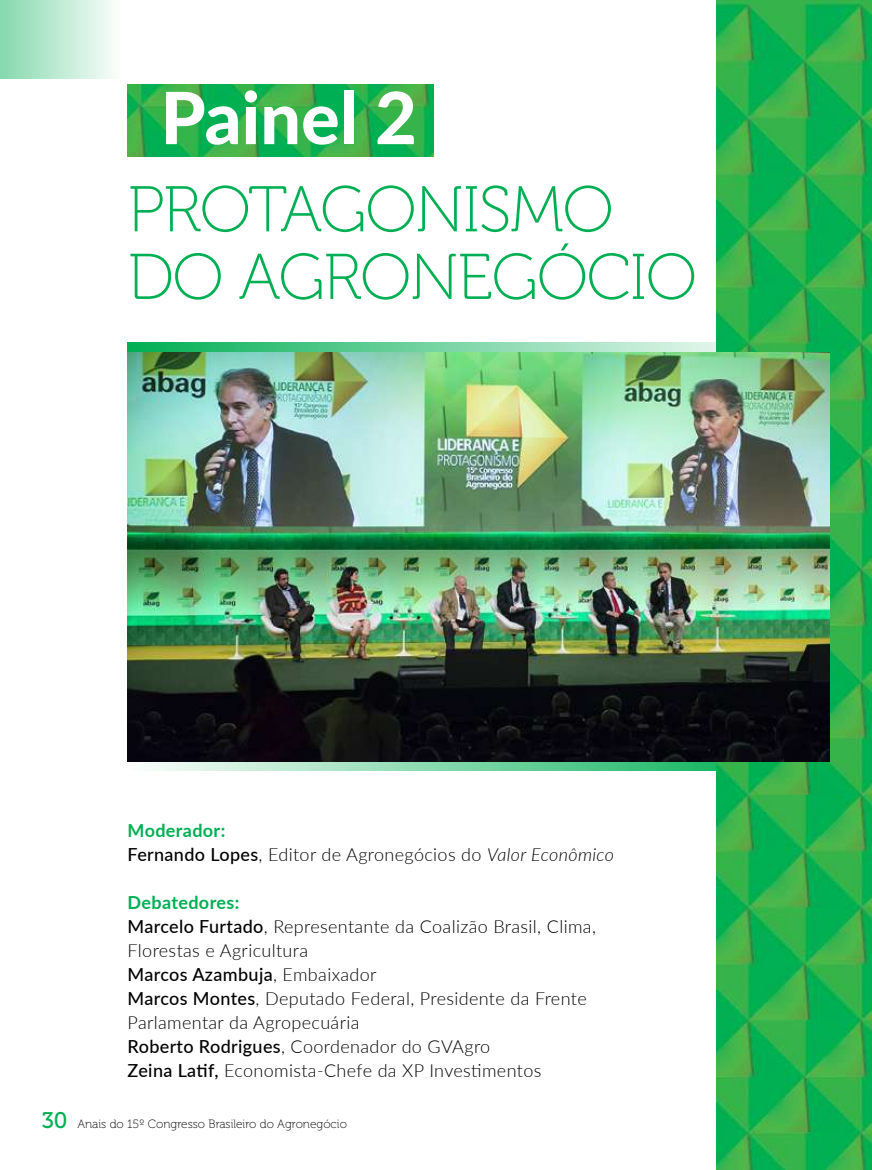
<style>
.page{position:relative;width:872px;height:1170px;background:#fff}
.page>*{position:absolute;margin:0;border:0;box-sizing:border-box;transform-origin:0 0}
.t1{font:800 72px "Lato";color:#fff}
.t2{font:64.5px/67.5px "Museo 100";letter-spacing:-.02em;color:#00af54}
.t3{font:300 18px/24px "Lato";letter-spacing:.02em;color:#000}
.t4{font:12px "Museo 100";color:#000}
.s1{font-weight:700;color:#00af54}
.s2{font-weight:500}
.s3{font-style:italic}
.s4{font-family:"Museo 500";font-size:22.5px;color:#00af54}
</style>
<div class="page">
<div style="left:0;top:0;width:120px;height:79px;background:linear-gradient(to right,#85d8ad,#fbfdfc)"></div>
<svg style="left:128px;top:342px;width:588px;height:10px;background:#70d19f"></svg>
<svg style="left:128px;top:761px;width:588px;height:9px;background:#7dc39f"></svg>
<img style="left:716px;top:0;width:156px;height:1169px">
<img style="left:128px;top:352px;width:701px;height:409px">
<img style="left:128px;top:84px;width:306px;height:72px">
<h1 class="t1" style="left:161px;top:64px;width:258px">Painel 2</h1>
<h2 class="t2" style="left:128px;top:177px;width:571px">PROTAGONISMO<br>DO AGRONEGÓCIO</h2>
<p class="t3" style="left:128px;top:817px;width:488px"><span class="s1">Moderador:<br></span><span class="s2">Fernando Lopes</span>, Editor de Agronegócios do <span class="s3">Valor Econômico</span></p>
<p class="t3" style="left:128px;top:889px;width:470px"><span class="s1">Debatedores:<br></span><span class="s2">Marcelo Furtado</span>, Representante da Coalizão Brasil, Clima, Florestas e Agricultura<br><span class="s2">Marcos Azambuja</span>, Embaixador<br><span class="s2">Marcos Montes</span>, Deputado Federal, Presidente da Frente Parlamentar da Agropecuária<br><span class="s2">Roberto Rodrigues</span>, Coordenador do GVAgro<br><span class="s2">Zeina Latif,</span> Economista-Chefe da XP Investimentos</p>
<p class="t4" style="left:42px;top:1117px;width:307px"><span class="s4">30</span> Anais do 15º Congresso Brasileiro do Agronegócio</p>
</div>
